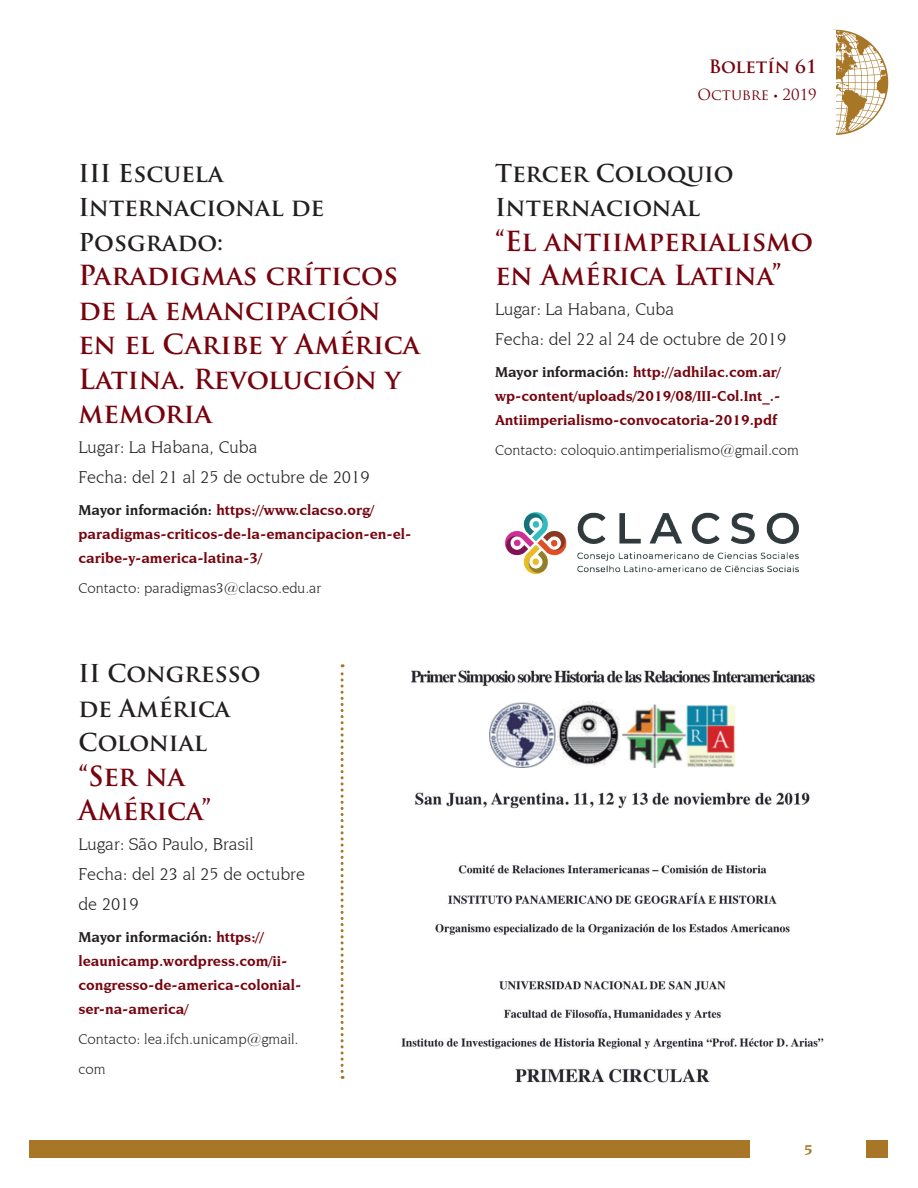
<style>
.page{position:relative;width:918px;height:1188px;background:#fff}
.page>*{position:absolute;margin:0;border:0;box-sizing:border-box;transform-origin:0 0}
.t1{font:700 27px/34.5px "Trajan Pro";color:#76030d}
.t2{font:700 24px/34.5px "Trajan Pro";color:#231f20}
.t3{font:18px/30px "Novarese IT Cby BT";color:#231f20}
.t4{font:700 18px "Trajan Pro";color:#76030d}
.t5{font:700 15px/24px "Novarese IT Cby BT";color:#76030d}
.t6{font:15px/30px "Novarese IT Cby BT";color:#231f20}
.t7{font:15px "Trajan Pro";color:#76030d}
.t8{font:700 15px "Novarese IT Cby BT";color:#a77626}
.s1{color:#231f20}
.s2{font-family:"Myriad Pro";font-stretch:condensed}
</style>
<div class="page">
<div style="left:30px;top:1140px;width:858px;height:18px;background:#a77626"></div>
<div style="left:751px;top:1139px;width:115px;height:21px;background:#fff"></div>
<svg style="left:836px;top:30px;width:52px;height:105px"></svg>
<img style="left:401px;top:670px;width:423px;height:413px">
<svg style="left:341px;top:664px;width:3px;height:415px"></svg>
<img style="left:505px;top:512px;width:294px;height:63px">
<h2 class="t2" style="left:79px;top:156px;width:247px">III Escuela<br>Internacional de<br>Posgrado:</h2>
<h1 class="t1" style="left:79px;top:259px;width:343px">Paradigmas críticos de la emancipación en el Caribe y América<br>Latina. Revolución y memoria</h1>
<p class="t3" style="left:79px;top:432px;width:293px">Lugar: La Habana, Cuba<br>Fecha: del 21 al 25 de octubre de 2019</p>
<p class="t5" style="left:79px;top:498px;width:334px"><span class="s1">Mayor información:</span> https://www.clacso.org/ paradigmas-criticos-de-la-emancipacion-en-el&shy;caribe-y-america-latina-3/</p>
<p class="t6" style="left:79px;top:573px;width:244px">Contacto: paradigmas3@clacso.edu.ar</p>
<h2 class="t2" style="left:79px;top:657px;width:184px">II Congresso de América<br>Colonial</h2>
<h1 class="t1" style="left:79px;top:759px;width:134px">“Ser na<br>América”</h1>
<p class="t3" style="left:79px;top:829px;width:228px">Lugar: São Paulo, Brasil<br>Fecha: del 23 al 25 de octubre de 2019</p>
<p class="t5" style="left:79px;top:924px;width:224px"><span class="s1">Mayor información:</span> https:// leaunicamp.wordpress.com/ii&shy;congresso-de-america-colonial&shy;ser-na-america/</p>
<p class="t6" style="left:79px;top:1024px;width:221px">Contacto: lea.ifch.unicamp@gmail. com</p>
<p class="t4" style="left:709px;top:55px;width:109px">Boletín 61</p>
<p class="t7" style="left:698px;top:85px;width:121px">OCTUBRE <span class="s2">•</span> 2019</p>
<h2 class="t2" style="left:495px;top:156px;width:240px">Tercer Coloquio<br>Internacional</h2>
<h1 class="t1" style="left:495px;top:224px;width:320px">“El antiimperialismo en América Latina”</h1>
<p class="t3" style="left:495px;top:294px;width:293px">Lugar: La Habana, Cuba<br>Fecha: del 22 al 24 de octubre de 2019</p>
<p class="t5" style="left:495px;top:360px;width:287px;text-align:justify"><span class="s1">Mayor información:</span> http://adhilac.com.ar/ wp-content/uploads/2019/08/III-Col.Int_.- Antiimperialismo-convocatoria-2019.pdf</p>
<p class="t6" style="left:495px;top:435px;width:305px">Contacto: coloquio.antimperialismo@gmail.com</p>
<p class="t8" style="left:804px;top:1141px;width:10px">5</p>
</div>
